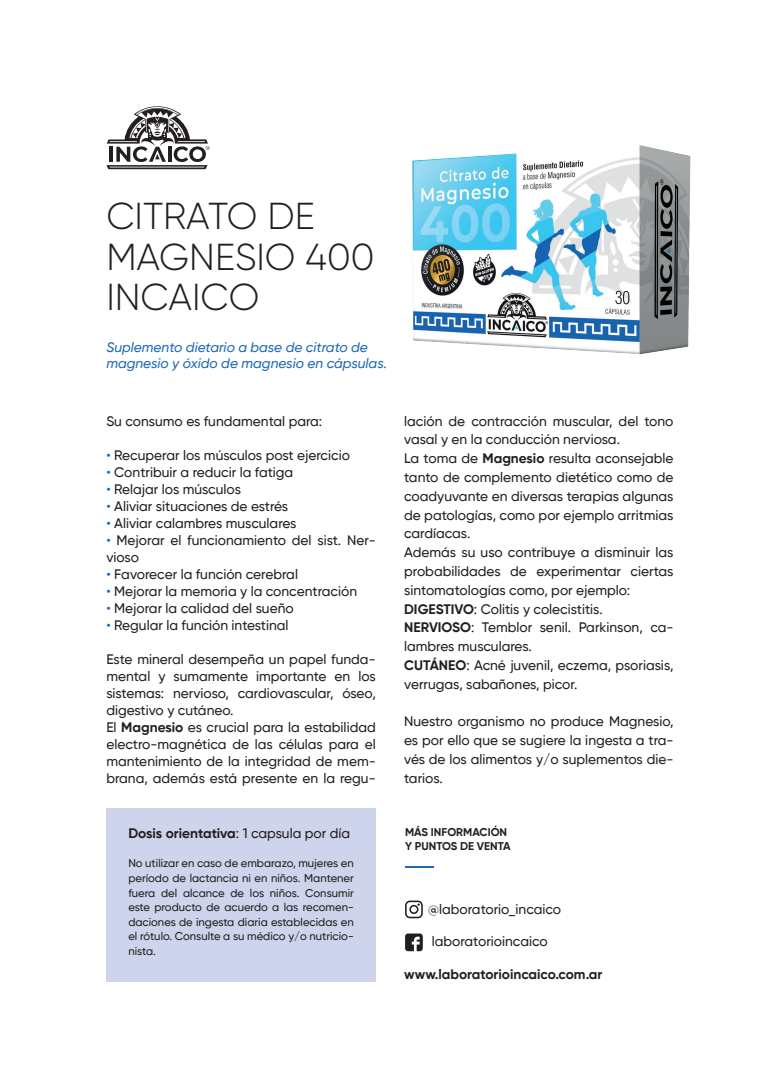
<style>
.page{position:relative;width:780px;height:1088px;background:#fff}
.page>*{position:absolute;margin:0;border:0;box-sizing:border-box;transform-origin:0 0}
.t1{font:300 37.5px/40px "Gilroy";color:#231f20}
.t2{font:500 13.75px/18.8px "Gilroy";color:#231f20}
.t3{font:italic 500 13.75px/16.2px "Gilroy";color:#1e69b4}
.t4{font:700 13.75px "Gilroy";color:#231f20}
.t5{font:500 11.25px/14.6px "Gilroy";color:#231f20;text-align:justify}
.t6{font:700 11.25px/13.8px "Gilroy";color:#231f20}
.s1{color:#1e69b4}
.s2{font-weight:700}
.s3{font-weight:500}
</style>
<div class="page">
<div style="left:106px;top:808px;width:270px;height:173px;background:#cdd4eb"></div>
<img style="left:412px;top:145px;width:279px;height:210px">
<svg style="left:106px;top:106px;width:103px;height:63px"></svg>
<svg style="left:405px;top:933px;width:18px;height:18px"></svg>
<svg style="left:405px;top:900px;width:18px;height:18px"></svg>
<hr style="left:405px;top:866px;width:29px;height:2px;background:#1e69b4">
<h1 class="t1" style="left:106px;top:196px;width:269px">CITRATO DE<br>MAGNESIO 400<br>INCAICO</h1>
<p class="t3" style="left:106px;top:339px;width:282px">Suplemento dietario a base de citrato de magnesio y óxido de magnesio en cápsulas.</p>
<p class="t2" style="left:106px;top:411px;width:217px">Su consumo es fundamental para:</p>
<p class="t2" style="left:106px;top:445px;width:245px"><span class="s1">•</span> Recuperar los músculos post ejercicio</p>
<p class="t2" style="left:106px;top:462px;width:188px"><span class="s1">•</span> Contribuir a reducir la fatiga</p>
<p class="t2" style="left:106px;top:479px;width:136px"><span class="s1">•</span> Relajar los músculos</p>
<p class="t2" style="left:106px;top:496px;width:183px"><span class="s1">•</span> Aliviar situaciones de estrés</p>
<p class="t2" style="left:106px;top:513px;width:192px"><span class="s1">•</span> Aliviar calambres musculares</p>
<p class="t2" style="left:106px;top:531px;width:271px;line-height:17px"><span class="s1">•</span> Mejorar el funcionamiento del sist. Ner&shy;vioso</p>
<p class="t2" style="left:106px;top:564px;width:193px"><span class="s1">•</span> Favorecer la función cerebral</p>
<p class="t2" style="left:106px;top:581px;width:252px"><span class="s1">•</span> Mejorar la memoria y la concentración</p>
<p class="t2" style="left:106px;top:598px;width:189px"><span class="s1">•</span> Mejorar la calidad del sueño</p>
<p class="t2" style="left:106px;top:615px;width:184px"><span class="s1">•</span> Regular la función intestinal</p>
<p class="t2" style="left:106px;top:650px;width:271px;line-height:17px">Este mineral desempeña un papel funda&shy;mental y sumamente importante en los sistemas: nervioso, cardiovascular, óseo, digestivo y cutáneo.<br>El <span class="s2">Magnesio</span> es crucial para la estabilidad electro-magnética de las células para el mantenimiento de la integridad de mem&shy;brana, además está presente en la regu-</p>
<p class="t4" style="left:128px;top:825px;width:223px">Dosis orientativa<span class="s3">: 1 capsula por día</span></p>
<p class="t5" style="left:128px;top:856px;width:227px">No utilizar en caso de embarazo, mujeres en período de lactancia ni en niños. Mantener fuera del alcance de los niños. Consumir este producto de acuerdo a las recomen&shy;daciones de ingesta diaria establecidas en el rótulo. Consulte a su médico y/o nutricio&shy;nista.</p>
<p class="t2" style="left:404px;top:411px;width:271px">lación de contracción muscular, del tono vasal y en la conducción nerviosa.<br>La toma de <span class="s2">Magnesio</span> resulta aconsejable tanto de complemento dietético como de coadyuvante en diversas terapias algunas de patologías, como por ejemplo arritmias cardíacas.<br>Además su uso contribuye a disminuir las probabilidades de experimentar ciertas sintomatologías como, por ejemplo:<br><span class="s2">DIGESTIVO</span>: Colitis y colecistitis.<br><span class="s2">NERVIOSO</span>: Temblor senil. Parkinson, ca&shy;lambres musculares.<br><span class="s2">CUTÁNEO</span>: Acné juvenil, eczema, psoriasis, verrugas, sabañones, picor.</p>
<p class="t2" style="left:404px;top:712px;width:271px;text-align:justify">Nuestro organismo no produce Magnesio, es por ello que se sugiere la ingesta a tra&shy;vés de los alimentos y/o suplementos die&shy;tarios.</p>
<p class="t6" style="left:405px;top:825px;width:107px">MÁS INFORMACIÓN<br>Y PUNTOS DE VENTA</p>
<p class="t2" style="left:428px;top:899px;width:134px">@laboratorio_incaico</p>
<p class="t2" style="left:431px;top:932px;width:118px">laboratorioincaico</p>
<p class="t4" style="left:404px;top:965px;width:200px">www.laboratorioincaico.com.ar</p>
</div>
